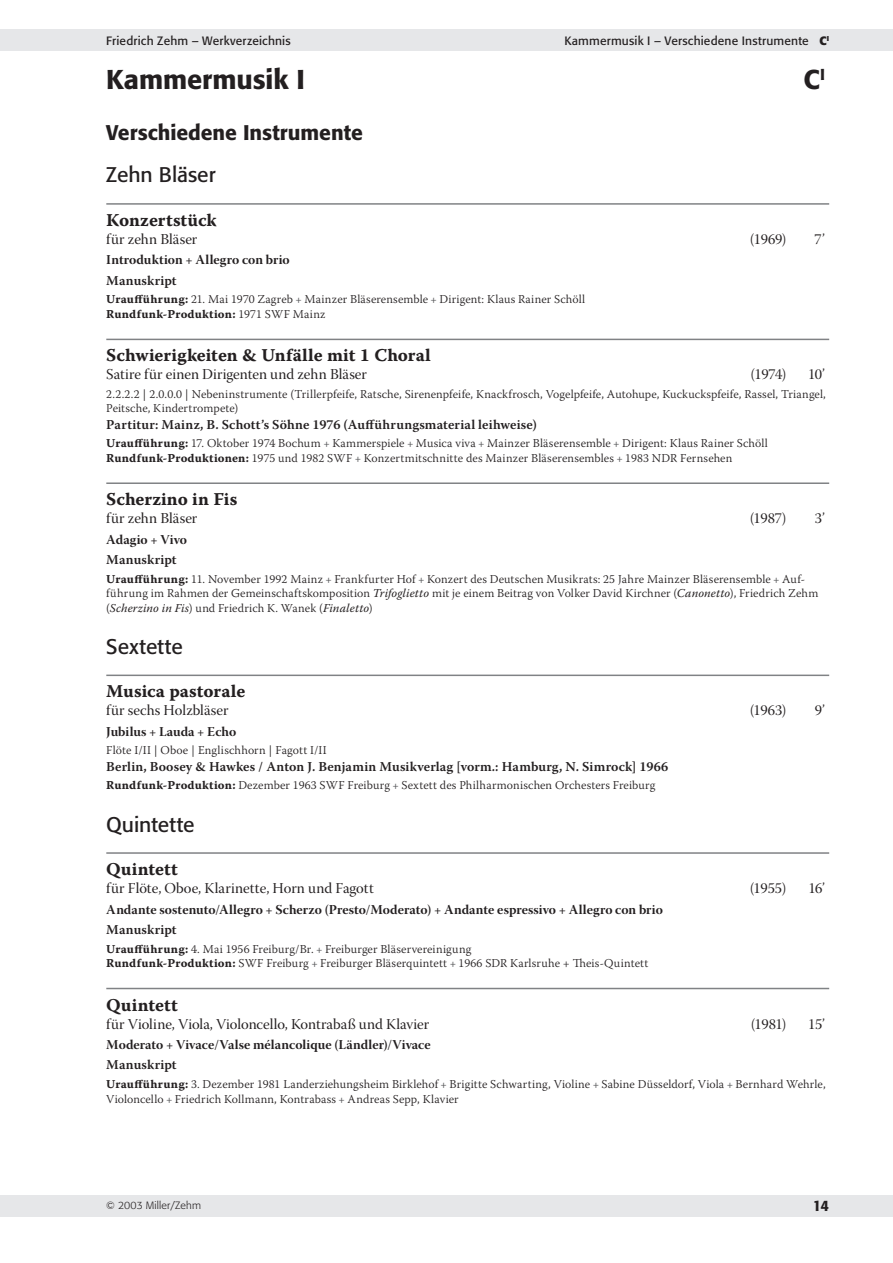
<style>
.page{position:relative;width:893px;height:1263px;background:#fff}
.page>*{position:absolute;margin:0;border:0;box-sizing:border-box;transform-origin:0 0}
.Abteilung_ABCDEFGH_T{font:500 27px "Formata";letter-spacing:-.005em;color:#231f20}
.unterabteilung_2{font:21px "Formata";color:#231f20}
.Unterabteilung{font:500 21px "Formata";color:#231f20}
.Werktitel_________Ta{font:18px "Warnock Pro Bold Capt";color:#231f20}
.Untertitel_2_______T{font:15px "Warnock Pro Subh";color:#231f20}
.fusszeile_rechts{font:500 15px "Formata";color:#231f20}
.Werkteile{font:13.5px "Warnock Pro Bold Subh";letter-spacing:.005em;color:#231f20}
.Verlag{font:600 13.5px "Warnock Pro";letter-spacing:.01em;color:#231f20}
.verlag_Manuskript{font:600 13.5px "Warnock Pro";letter-spacing:.01em;color:#231f20}
.Beschreibung{font:300 12px/14.4px "Warnock Pro";letter-spacing:.01em;color:#231f20}
.Beschreibung_Rundfun{font:300 12px "Warnock Pro";letter-spacing:.01em;color:#231f20}
.kopfzeile_rechts{font:12px "Formata";letter-spacing:.015em;color:#231f20}
.Beschreibung_Rundfun-2{font:12px "Warnock Pro Bold Capt";letter-spacing:.02em;color:#231f20}
.Kopfzeile_links{font:12px "Formata";letter-spacing:.015em;color:#231f20}
.fusszeile_links{font:300 10.5px "Formata";letter-spacing:.015em;color:#231f20}
.s1{font-weight:700}
.s2{font-family:"Warnock Pro Bold Capt";font-weight:400}
.s3{font-family:"Warnock Pro Bold Subh";font-weight:400;color:#57585a}
.s4{font-family:"Warnock Pro";font-weight:300}
.s5{font-weight:400;font-style:italic}
</style>
<div class="page">
<div style="left:0;top:30px;width:893px;height:21px;background:#e6e7e9"></div>
<div style="left:0;top:1195px;width:893px;height:21px;background:#e6e7e9"></div>
<hr style="left:106px;top:203px;width:723px;height:2px;background:#808285">
<hr style="left:106px;top:339px;width:723px;height:1px;background:#808285">
<hr style="left:106px;top:482px;width:723px;height:2px;background:#808285">
<hr style="left:106px;top:674px;width:723px;height:2px;background:#808285">
<hr style="left:106px;top:852px;width:723px;height:2px;background:#808285">
<hr style="left:106px;top:988px;width:723px;height:1px;background:#808285">
<p class="Kopfzeile_links" style="left:106px;top:33px;width:186px">Friedrich Zehm – Werkverzeichnis</p>
<p class="kopfzeile_rechts" style="left:564px;top:33px;width:266px">Kammermusik I – Verschiedene Instrumente <span class="s1">C</span><sup>I</sup></p>
<p class="Abteilung_ABCDEFGH_T" style="left:106px;top:63px;width:200px">Kammermusik I</p>
<p class="Abteilung_ABCDEFGH_T" style="left:803px;top:63px;width:23px">C<sup>I</sup></p>
<p class="Unterabteilung" style="left:106px;top:120px;width:258px">Verschiedene Instrumente</p>
<p class="unterabteilung_2" style="left:106px;top:162px;width:111px">Zehn Bläser</p>
<p class="Werktitel_________Ta" style="left:106px;top:209px;width:112px">Konzertstück</p>
<p class="Untertitel_2_______T" style="left:106px;top:231px;width:93px">für zehn Bläser</p>
<p class="Untertitel_2_______T" style="left:750px;top:231px;width:38px">(1969)</p>
<p class="Untertitel_2_______T" style="left:815px;top:231px;width:12px">7’</p>
<p class="Werkteile" style="left:106px;top:252px;width:185px">Introduktion + Allegro con brio</p>
<p class="verlag_Manuskript" style="left:106px;top:272px;width:72px">Manuskript</p>
<p class="Beschreibung" style="left:106px;top:292px;width:480px"><span class="s2">Uraufführung:</span> 21. Mai 1970 Zagreb <span class="s3">+</span> Mainzer Bläserensemble <span class="s3">+</span> Dirigent: Klaus Rainer Schöll</p>
<p class="Beschreibung_Rundfun-2" style="left:106px;top:307px;width:221px">Rundfunk-Produktion: <span class="s4">1971 SWF Mainz</span></p>
<p class="Werktitel_________Ta" style="left:106px;top:345px;width:326px">Schwierigkeiten &amp; Unfälle mit 1 Choral</p>
<p class="Untertitel_2_______T" style="left:106px;top:366px;width:262px">Satire für einen Dirigenten und zehn Bläser</p>
<p class="Untertitel_2_______T" style="left:751px;top:366px;width:38px">(1974)</p>
<p class="Untertitel_2_______T" style="left:808px;top:366px;width:18px">10’</p>
<p class="Beschreibung" style="left:106px;top:387px;width:721px">2.2.2.2 | 2.0.0.0 | Nebeninstrumente (Trillerpfeife, Ratsche, Sirenenpfeife, Knackfrosch, Vogelpfeife, Autohupe, Kuckuckspfeife, Rassel, Triangel,<br>Peitsche, Kindertrompete)</p>
<p class="Verlag" style="left:106px;top:416px;width:432px">Partitur: Mainz, B. Schott’s Söhne 1976 (Aufführungsmaterial leihweise)</p>
<p class="Beschreibung" style="left:106px;top:436px;width:663px"><span class="s2">Uraufführung:</span> 17. Oktober 1974 Bochum <span class="s3">+</span> Kammerspiele <span class="s3">+</span> Musica viva <span class="s3">+</span> Mainzer Bläserensemble <span class="s3">+</span> Dirigent: Klaus Rainer Schöll</p>
<p class="Beschreibung_Rundfun" style="left:106px;top:451px;width:627px"><span class="s2">Rundfunk-Produktionen:</span> 1975 und 1982 SWF <span class="s3">+</span> Konzertmitschnitte des Mainzer Bläserensembles <span class="s3">+</span> 1983 NDR Fernsehen</p>
<p class="Werktitel_________Ta" style="left:106px;top:488px;width:133px">Scherzino in Fis</p>
<p class="Untertitel_2_______T" style="left:106px;top:510px;width:93px">für zehn Bläser</p>
<p class="Untertitel_2_______T" style="left:750px;top:510px;width:39px">(1987)</p>
<p class="Untertitel_2_______T" style="left:815px;top:510px;width:12px">3’</p>
<p class="Werkteile" style="left:106px;top:531px;width:82px">Adagio + Vivo</p>
<p class="verlag_Manuskript" style="left:106px;top:552px;width:72px">Manuskript</p>
<p class="Beschreibung" style="left:106px;top:571px;width:713px"><span class="s2">Uraufführung:</span> 11. November 1992 Mainz <span class="s3">+</span> Frankfurter Hof <span class="s3">+</span> Konzert des Deutschen Musikrats: 25 Jahre Mainzer Bläserensemble <span class="s3">+</span> Auf&shy;führung im Rahmen der Gemeinschaftskomposition <span class="s5">Trifoglietto</span> mit je einem Beitrag von Volker David Kirchner (<span class="s5">Canonetto</span>), Friedrich Zehm (<span class="s5">Scherzino in Fis</span>) und Friedrich K. Wanek (<span class="s5">Finaletto</span>)</p>
<p class="unterabteilung_2" style="left:106px;top:634px;width:78px">Sextette</p>
<p class="Werktitel_________Ta" style="left:106px;top:681px;width:141px">Musica pastorale</p>
<p class="Untertitel_2_______T" style="left:106px;top:702px;width:124px">für sechs Holzbläser</p>
<p class="Untertitel_2_______T" style="left:750px;top:702px;width:38px">(1963)</p>
<p class="Untertitel_2_______T" style="left:815px;top:702px;width:12px">9’</p>
<p class="Werkteile" style="left:106px;top:723px;width:131px">Jubilus + Lauda + Echo</p>
<p class="Beschreibung" style="left:106px;top:743px;width:222px">Flöte I/II | Oboe | Englischhorn | Fagott I/II</p>
<p class="Verlag" style="left:106px;top:758px;width:564px">Berlin, Boosey &amp; Hawkes / Anton J. Benjamin Musikverlag [vorm.: Hamburg, N. Simrock] 1966</p>
<p class="Beschreibung_Rundfun" style="left:106px;top:778px;width:551px"><span class="s2">Rundfunk-Produktion:</span> Dezember 1963 SWF Freiburg <span class="s3">+</span> Sextett des Philharmonischen Orchesters Freiburg</p>
<p class="unterabteilung_2" style="left:106px;top:811px;width:90px">Quintette</p>
<p class="Werktitel_________Ta" style="left:106px;top:858px;width:73px">Quintett</p>
<p class="Untertitel_2_______T" style="left:106px;top:880px;width:269px">für Flöte, Oboe, Klarinette, Horn und Fagott</p>
<p class="Untertitel_2_______T" style="left:750px;top:880px;width:38px">(1955)</p>
<p class="Untertitel_2_______T" style="left:808px;top:880px;width:18px">16’</p>
<p class="Werkteile" style="left:106px;top:901px;width:558px">Andante sostenuto/Allegro + Scherzo (Presto/Moderato) + Andante espressivo + Allegro con brio</p>
<p class="verlag_Manuskript" style="left:106px;top:921px;width:72px">Manuskript</p>
<p class="Beschreibung" style="left:106px;top:941px;width:367px"><span class="s2">Uraufführung:</span> 4. Mai 1956 Freiburg/Br. <span class="s3">+</span> Freiburger Bläservereinigung</p>
<p class="Beschreibung_Rundfun" style="left:106px;top:956px;width:544px"><span class="s2">Rundfunk-Produktion:</span> SWF Freiburg <span class="s3">+</span> Freiburger Bläserquintett <span class="s3">+</span> 1966 SDR Karlsruhe + Theis-Quintett</p>
<p class="Werktitel_________Ta" style="left:106px;top:994px;width:73px">Quintett</p>
<p class="Untertitel_2_______T" style="left:106px;top:1015px;width:324px">für Violine, Viola, Violoncello, Kontrabaß und Klavier</p>
<p class="Untertitel_2_______T" style="left:751px;top:1015px;width:37px">(1981)</p>
<p class="Untertitel_2_______T" style="left:808px;top:1015px;width:18px">15’</p>
<p class="Werkteile" style="left:106px;top:1036px;width:326px">Moderato + Vivace/Valse mélancolique (Ländler)/Vivace</p>
<p class="verlag_Manuskript" style="left:106px;top:1057px;width:72px">Manuskript</p>
<p class="Beschreibung" style="left:106px;top:1077px;width:721px"><span class="s2">Uraufführung:</span> 3. Dezember 1981 Landerziehungsheim Birklehof <span class="s3">+</span> Brigitte Schwarting, Violine <span class="s3">+</span> Sabine Düsseldorf, Viola <span class="s3">+</span> Bernhard Wehrle,<br>Violoncello <span class="s3">+</span> Friedrich Kollmann, Kontrabass <span class="s3">+</span> Andreas Sepp, Klavier</p>
<p class="fusszeile_links" style="left:106px;top:1199px;width:96px">© 2003 Miller/Zehm</p>
<p class="fusszeile_rechts" style="left:813px;top:1196px;width:18px">14</p>
</div>
